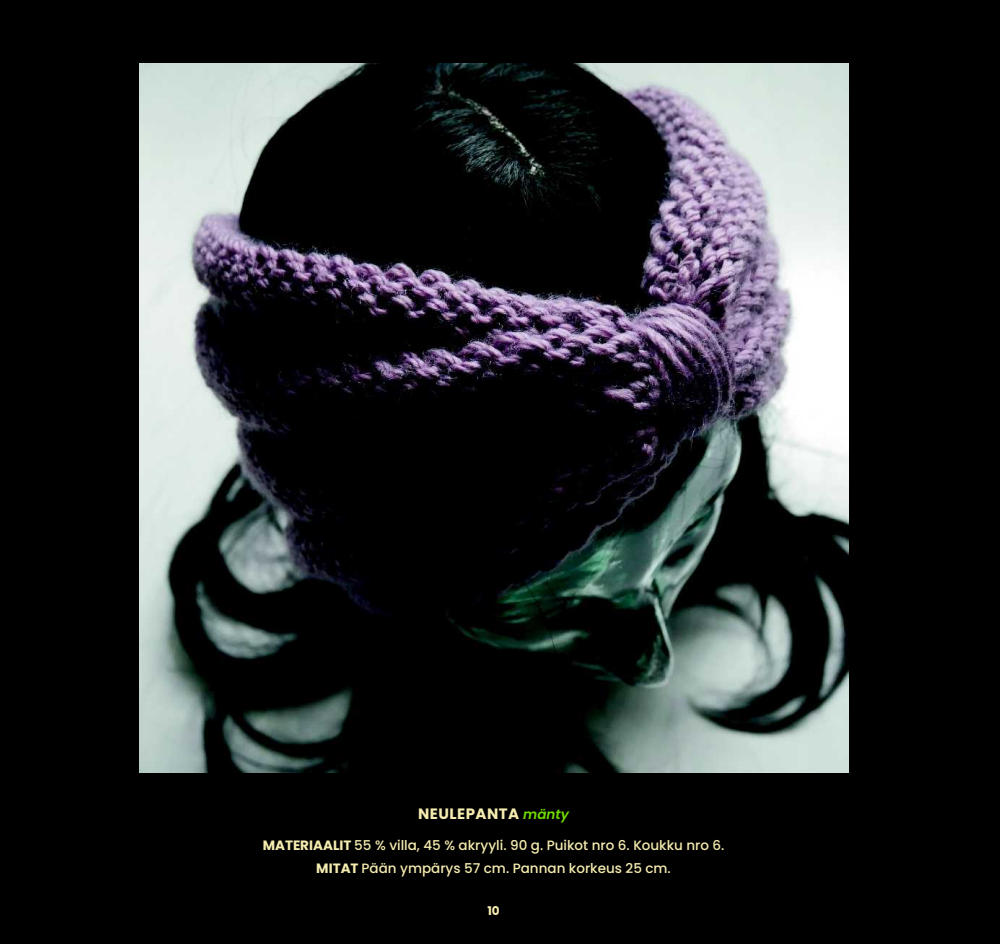
<style>
.page{position:relative;width:1000px;height:944px;background:#fff}
.page>*{position:absolute;margin:0;border:0;box-sizing:border-box;transform-origin:0 0}
.t1{font:700 15px "Poppins";letter-spacing:.03em;color:#f5ecaf}
.t2{font:500 13.5px/22.5px "Poppins";color:#f5ecaf;text-align:center}
.t3{font:700 12px "Poppins";color:#f5ecaf}
.s1{font-weight:600;font-style:italic;font-size:13.5px;color:#70d900}
.s2{font-weight:700}
</style>
<div class="page">
<div style="left:0;top:0;width:999px;height:944px;background:#000"></div>
<img style="left:139px;top:64px;width:709px;height:708px">
<p class="t1" style="left:418px;top:805px;width:152px">NEULEPANTA <span class="s1">mänty</span></p>
<p class="t2" style="left:262px;top:834px;width:463px"><span class="s2">MATERIAALIT</span> 55 % villa, 45 % akryyli. 90 g. Puikot nro 6. Koukku nro 6.<br><span class="s2">MITAT</span> Pään ympärys 57 cm. Pannan korkeus 25 cm.</p>
<p class="t3" style="left:487px;top:904px;width:14px">10</p>
</div>
